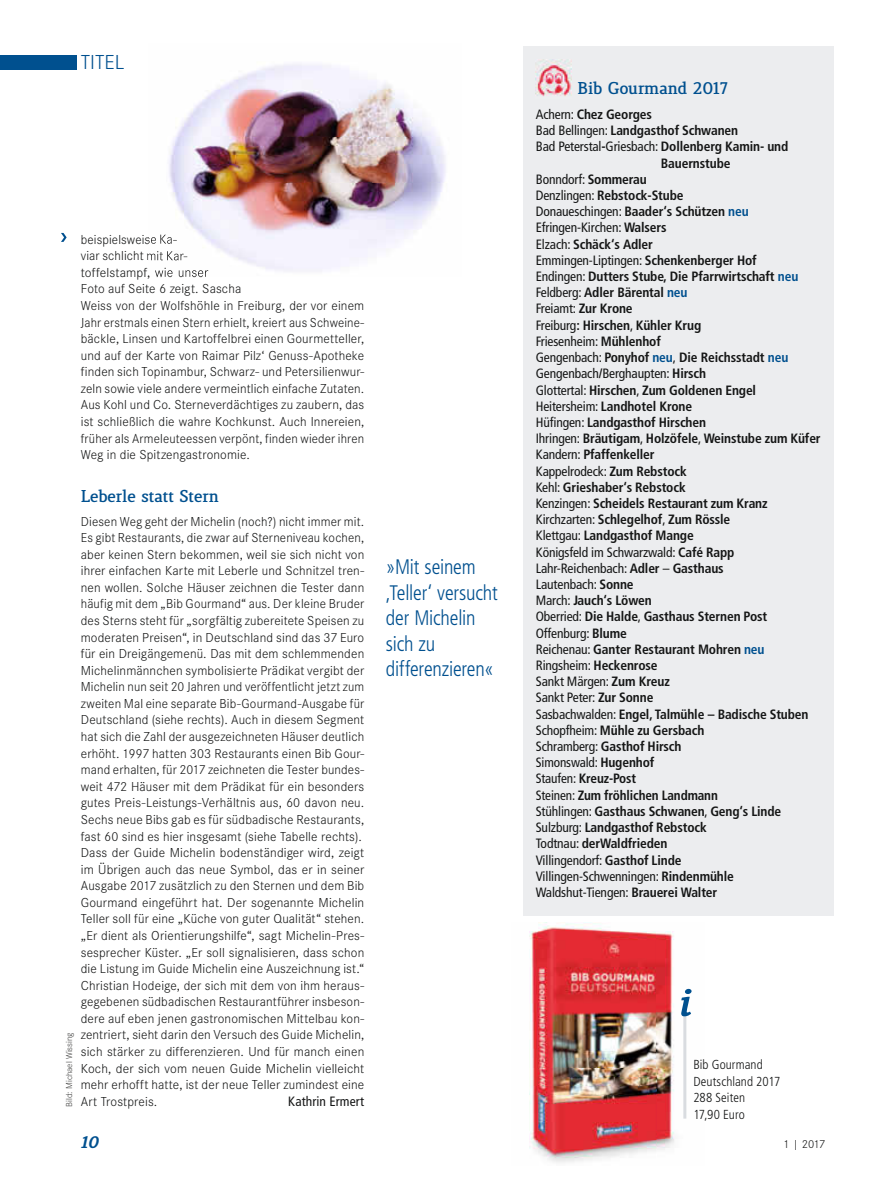
<style>
.page{position:relative;width:893px;height:1191px;background:#fff}
.page>*{position:absolute;margin:0;border:0;box-sizing:border-box;transform-origin:0 0}
.t1{font:300 condensed 21px/25.5px "Frutiger";letter-spacing:-.01em;color:#00508f}
.t2{font:300 21px "Corporate S";color:#00508f}
.t3{font:800 16.5px "Lenga";color:#00508f}
.t4{font:italic 900 16.5px "Lenga";color:#00508f}
.t5{font:300 13.5px/16.5px "Corporate S";letter-spacing:.01em;color:#151616}
.t6{font:700 condensed 13.5px "Frutiger";letter-spacing:-.01em;color:#151616}
.t7{font:condensed 13.5px "Frutiger";letter-spacing:-.01em;color:#151616}
.t8{font:condensed 13.5px "Frutiger";letter-spacing:.01em;color:#151616}
.t9{font:300 condensed 13.05px/16.5px "Frutiger";letter-spacing:.005em;color:#151616}
.t10{font:300 12px "Corporate S";color:#151616}
.t11{font:300 9px "Corporate S";color:#40403f}
.s1{font-weight:400}
.s2{font-weight:700}
.s3{color:#00508f}
</style>
<div class="page">
<div style="left:0;top:55px;width:77px;height:14px;background:#00508f"></div>
<div style="left:523px;top:47px;width:310px;height:869px;background:#ecedef"></div>
<img style="left:536px;top:60px;width:36px;height:37px">
<svg style="left:61px;top:233px;width:6px;height:9px"></svg>
<img style="left:151px;top:64px;width:295px;height:208px">
<img style="left:148px;top:234px;width:29px;height:12px">
<img style="left:148px;top:251px;width:39px;height:9px">
<img style="left:148px;top:268px;width:60px;height:9px">
<img style="left:529px;top:922px;width:160px;height:241px">
<hr style="left:683px;top:1016px;width:3px;height:102px;background:#d9dce0">
<svg style="left:681px;top:989px;width:11px;height:27px"></svg>
<h1 class="t2" style="left:81px;top:51px;width:45px">TITEL</h1>
<p class="t5" style="left:81px;top:231px;width:285px">beispielsweise Ka-<br>viar schlicht mit Kar-<br>toffelstampf, wie unser<br>Foto auf Seite 6 zeigt. Sascha<br>Weiss von der Wolfshöhle in Freiburg, der vor einem Jahr erstmals einen Stern erhielt, kreiert aus Schweine&shy;bäckle, Linsen und Kartoffelbrei einen Gourmetteller, und auf der Karte von Raimar Pilz‘ Genuss-Apotheke finden sich Topinambur, Schwarz- und Petersilienwur&shy;zeln sowie viele andere vermeintlich einfache Zutaten.<br>Aus Kohl und Co. Sterneverdächtiges zu zaubern, das ist schließlich die wahre Kochkunst. Auch Innereien, früher als Armeleuteessen verpönt, finden wieder ihren Weg in die Spitzengastronomie.</p>
<p class="t3" style="left:81px;top:488px;width:140px">Leberle statt Stern</p>
<p class="t5" style="left:81px;top:513px;width:285px">Diesen Weg geht der Michelin (noch?) nicht immer mit.<br>Es gibt Restaurants, die zwar auf Sterneniveau kochen, aber keinen Stern bekommen, weil sie sich nicht von ihrer einfachen Karte mit Leberle und Schnitzel tren&shy;nen wollen. Solche Häuser zeichnen die Tester dann häufig mit dem „Bib Gourmand“ aus. Der kleine Bruder des Sterns steht für „sorgfältig zubereitete Speisen zu moderaten Preisen“, in Deutschland sind das 37 Euro für ein Dreigängemenü. Das mit dem schlemmenden Michelinmännchen symbolisierte Prädikat vergibt der Michelin nun seit 20 Jahren und veröffentlicht jetzt zum zweiten Mal eine separate Bib-Gourmand-Ausgabe für Deutschland (siehe rechts). Auch in diesem Segment hat sich die Zahl der ausgezeichneten Häuser deutlich erhöht. 1997 hatten 303 Restaurants einen Bib Gour&shy;mand erhalten, für 2017 zeichneten die Tester bundes&shy;weit 472 Häuser mit dem Prädikat für ein besonders gutes Preis-Leistungs-Verhältnis aus, 60 davon neu.<br>Sechs neue Bibs gab es für südbadische Restaurants, fast 60 sind es hier insgesamt (siehe Tabelle rechts).<br>Dass der Guide Michelin bodenständiger wird, zeigt im Übrigen auch das neue Symbol, das er in seiner Ausgabe 2017 zusätzlich zu den Sternen und dem Bib Gourmand eingeführt hat. Der sogenannte Michelin Teller soll für eine „Küche von guter Qualität“ stehen. „Er dient als Orientierungshilfe“, sagt Michelin-Pres&shy;sesprecher Küster. „Er soll signalisieren, dass schon die Listung im Guide Michelin eine Auszeichnung ist.“ Christian Hodeige, der sich mit dem von ihm heraus&shy;gegebenen südbadischen Restaurantführer insbeson&shy;dere auf eben jenen gastronomischen Mittelbau kon&shy;zentriert, sieht darin den Versuch des Guide Michelin, sich stärker zu differenzieren. Und für manch einen Koch, der sich vom neuen Guide Michelin vielleicht mehr erhofft hatte, ist der neue Teller zumindest eine Art Trostpreis.</p>
<p class="t11" style="left:64px;top:1106px;width:76px;rotate:-90deg">Bild: Michael Wissing</p>
<p class="t8" style="left:288px;top:1093px;width:78px">Kathrin Ermert</p>
<h1 class="t1" style="left:386px;top:555px;width:113px">»Mit seinem ,Teller‘ versucht der Michelin sich zu differenzieren«</h1>
<p class="t3" style="left:578px;top:80px;width:152px">Bib Gourmand 2017</p>
<p class="t6" style="left:536px;top:106px;width:118px"><span class="s1">Achern:</span> Chez Georges</p>
<p class="t6" style="left:536px;top:122px;width:204px"><span class="s1">Bad Bellingen:</span> Landgasthof Schwanen</p>
<p class="t7" style="left:536px;top:139px;width:254px">Bad Peterstal<span class="s2">-</span>Griesbach: <span class="s2">Dollenberg Kamin- und</span></p>
<p class="t6" style="left:661px;top:155px;width:71px">Bauernstube</p>
<p class="t7" style="left:536px;top:171px;width:113px">Bonndorf: <span class="s2">Sommerau</span></p>
<p class="t6" style="left:536px;top:187px;width:149px"><span class="s1">Denzlingen:</span> Rebstock-Stube</p>
<p class="t6" style="left:536px;top:203px;width:214px"><span class="s1">Donaueschingen:</span> Baader‘s Schützen <span class="s3">neu</span></p>
<p class="t7" style="left:536px;top:220px;width:132px">Efringen-Kirchen: <span class="s2">Walsers</span></p>
<p class="t6" style="left:536px;top:236px;width:119px"><span class="s1">Elzach:</span> Schäck‘s Adler</p>
<p class="t7" style="left:536px;top:252px;width:222px">Emmingen-Liptingen: <span class="s2">Schenkenberger Hof</span></p>
<p class="t6" style="left:536px;top:268px;width:264px"><span class="s1">Endingen:</span> Dutters Stube, Die Pfarrwirtschaft <span class="s3">neu</span></p>
<p class="t6" style="left:536px;top:284px;width:153px"><span class="s1">Feldberg:</span> Adler Bärental <span class="s3">neu</span></p>
<p class="t7" style="left:536px;top:301px;width:98px">Freiamt: <span class="s2">Zur Krone</span></p>
<p class="t6" style="left:536px;top:317px;width:167px"><span class="s1">Freiburg</span>: Hirschen<span class="s1">,</span> Kühler Krug</p>
<p class="t7" style="left:536px;top:333px;width:127px">Friesenheim: <span class="s2">Mühlenhof</span></p>
<p class="t6" style="left:536px;top:349px;width:254px"><span class="s1">Gengenbach:</span> Ponyhof <span class="s3">neu</span><span class="s1">,</span> Die Reichsstadt <span class="s3">neu</span></p>
<p class="t7" style="left:536px;top:366px;width:172px">Gengenbach<span class="s2">/</span>Berghaupten: <span class="s2">Hirsch</span></p>
<p class="t6" style="left:536px;top:382px;width:222px"><span class="s1">Glottertal:</span> Hirschen<span class="s1">,</span> Zum Goldenen Engel</p>
<p class="t6" style="left:536px;top:398px;width:158px"><span class="s1">Heitersheim:</span> Landhotel Krone</p>
<p class="t6" style="left:536px;top:414px;width:172px"><span class="s1">Hüfingen:</span> Landgasthof Hirschen</p>
<p class="t6" style="left:536px;top:430px;width:286px"><span class="s1">Ihringen:</span> Bräutigam<span class="s1">,</span> Holzöfele<span class="s1">,</span> Weinstube zum Küfer</p>
<p class="t6" style="left:536px;top:446px;width:120px"><span class="s1">Kandern:</span> Pfaffenkeller</p>
<p class="t7" style="left:536px;top:463px;width:153px">Kappelrodeck: <span class="s2">Zum Rebstock</span></p>
<p class="t6" style="left:536px;top:479px;width:151px"><span class="s1">Kehl:</span> Grieshaber‘s Rebstock</p>
<p class="t6" style="left:536px;top:495px;width:233px"><span class="s1">Kenzingen:</span> Scheidels Restaurant zum Kranz</p>
<p class="t6" style="left:536px;top:511px;width:196px"><span class="s1">Kirchzarten:</span> Schlegelhof<span class="s1">,</span> Zum Rössle</p>
<p class="t6" style="left:536px;top:527px;width:159px"><span class="s1">Klettgau:</span> Landgasthof Mange</p>
<p class="t7" style="left:536px;top:544px;width:200px">Königsfeld im Schwarzwald: <span class="s2">Café Rapp</span></p>
<p class="t7" style="left:536px;top:560px;width:189px">Lahr-Reichenbach: <span class="s2">Adler</span> – <span class="s2">Gasthaus</span></p>
<p class="t7" style="left:536px;top:576px;width:99px">Lautenbach: <span class="s2">Sonne</span></p>
<p class="t6" style="left:536px;top:592px;width:118px"><span class="s1">March:</span> Jauch‘s Löwen</p>
<p class="t6" style="left:536px;top:608px;width:233px"><span class="s1">Oberried:</span> Die Halde<span class="s1">,</span> Gasthaus Sternen Post</p>
<p class="t7" style="left:536px;top:625px;width:92px">Offenburg: <span class="s2">Blume</span></p>
<p class="t6" style="left:536px;top:641px;width:230px"><span class="s1">Reichenau:</span> Ganter Restaurant Mohren <span class="s3">neu</span></p>
<p class="t7" style="left:536px;top:657px;width:123px">Ringsheim: <span class="s2">Heckenrose</span></p>
<p class="t7" style="left:536px;top:673px;width:136px">Sankt Märgen: <span class="s2">Zum Kreuz</span></p>
<p class="t7" style="left:536px;top:690px;width:119px">Sankt Peter: <span class="s2">Zur Sonne</span></p>
<p class="t6" style="left:536px;top:706px;width:274px"><span class="s1">Sasbachwalden:</span> Engel, Talmühle – Badische Stuben</p>
<p class="t6" style="left:536px;top:722px;width:170px"><span class="s1">Schopfheim:</span> Mühle zu Gersbach</p>
<p class="t6" style="left:536px;top:738px;width:147px"><span class="s1">Schramberg:</span> Gasthof Hirsch</p>
<p class="t7" style="left:536px;top:754px;width:120px">Simonswald: <span class="s2">Hugenhof</span></p>
<p class="t6" style="left:536px;top:770px;width:102px"><span class="s1">Staufen:</span> Kreuz-Post</p>
<p class="t6" style="left:536px;top:787px;width:184px"><span class="s1">Steinen:</span> Zum fröhlichen Landmann</p>
<p class="t6" style="left:536px;top:803px;width:247px"><span class="s1">Stühlingen:</span> Gasthaus Schwanen<span class="s1">,</span> Geng‘s Linde</p>
<p class="t6" style="left:536px;top:819px;width:173px"><span class="s1">Sulzburg:</span> Landgasthof Rebstock</p>
<p class="t6" style="left:536px;top:835px;width:133px"><span class="s1">Todtnau:</span> derWaldfrieden</p>
<p class="t7" style="left:536px;top:852px;width:147px">Villingendorf: <span class="s2">Gasthof Linde</span></p>
<p class="t7" style="left:536px;top:868px;width:200px">Villingen-Schwenningen: <span class="s2">Rindenmühle</span></p>
<p class="t7" style="left:536px;top:884px;width:183px">Waldshut-Tiengen: <span class="s2">Brauerei Walter</span></p>
<p class="t9" style="left:693px;top:1056px;width:88px">Bib Gourmand<br>Deutschland 2017<br>288 Seiten<br>17,90 Euro</p>
<p class="t4" style="left:81px;top:1134px;width:19px">10</p>
<p class="t10" style="left:784px;top:1137px;width:43px">1 | 2017</p>
</div>
